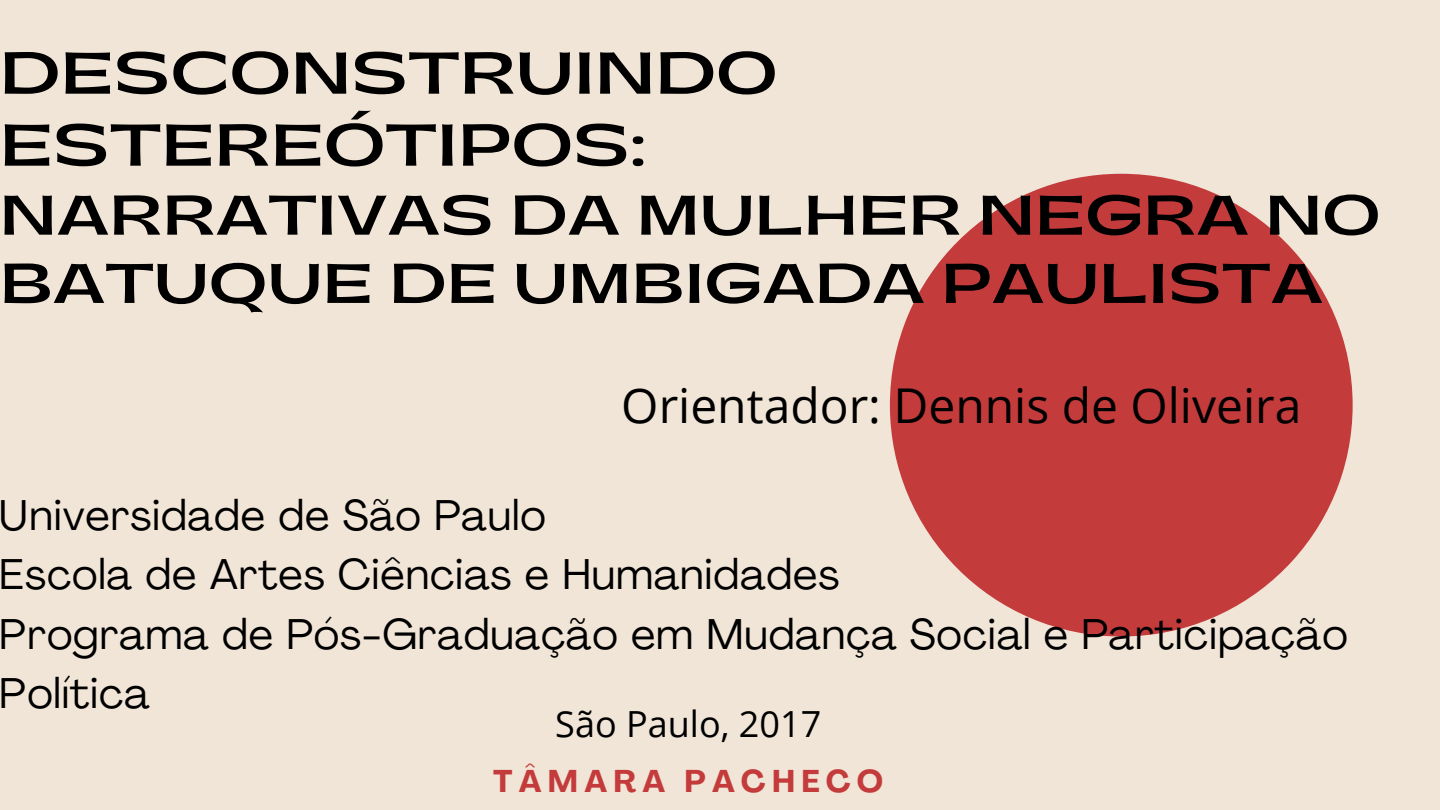
<style>
.page{position:relative;width:1440px;height:810px;background:#f1e5d7}
.page>*{position:absolute;margin:0;border:0;box-sizing:border-box;transform-origin:0 0}
.t1{font:700 55.6px/72px "Gatwick";letter-spacing:.01em;color:#000}
.t2{font:700 52.6px/68.2px "Gatwick";letter-spacing:.01em;color:#000}
.t3{font:48px "Open Sans";color:#000}
.t4{font:42.4px/59.2px "Agrandir";letter-spacing:.02em;color:#000}
.t5{font:36px "Open Sans";color:#000}
.t6{font:700 31px "Agrandir";letter-spacing:.2em;color:#c43b3b}
</style>
<div class="page">
<div style="left:890px;top:174px;width:463px;height:463px;background:#c43b3b;border-radius:50%"></div>
<p class="t1" style="left:0;top:39px;width:779px">DESCONSTRUINDO<br>ESTEREÓTIPOS:</p>
<p class="t2" style="left:0;top:183px;width:1382px">NARRATIVAS DA MULHER NEGRA NO<br>BATUQUE DE UMBIGADA PAULISTA</p>
<p class="t3" style="left:621px;top:372px;width:682px">Orientador: Dennis de Oliveira</p>
<p class="t4" style="left:0;top:490px;width:547px">Universidade de São Paulo</p>
<p class="t4" style="left:0;top:549px;width:841px">Escola de Artes Ciências e Humanidades</p>
<p class="t4" style="left:0;top:608px;width:1349px">Programa de Pós-Graduação em Mudança Social e Participação<br>Política</p>
<p class="t5" style="left:555px;top:699px;width:267px">São Paulo, 2017</p>
<p class="t6" style="left:493px;top:769px;width:391px">TÂMARA PACHECO</p>
</div>
